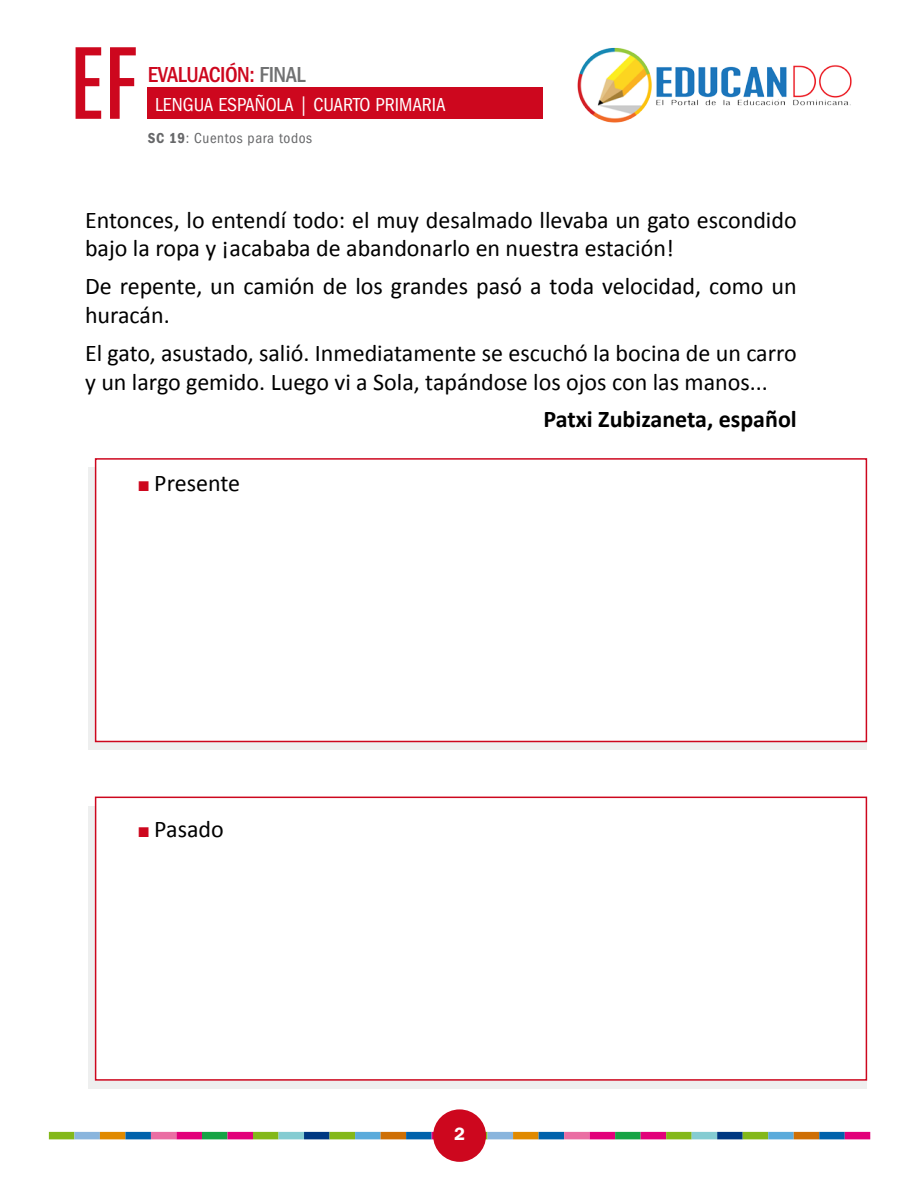
<style>
.page{position:relative;width:918px;height:1188px;background:#fff}
.page>*{position:absolute;margin:0;border:0;box-sizing:border-box;transform-origin:0 0}
.t1{font:500 condensed 94.95px "Futura";color:#cd071e}
.t2{font:24px/28.8px "Calibri";color:#000}
.t3{font:700 24px "Calibri";color:#000}
.t4{font:500 condensed 22.5px "ITC Franklin Gothic Std";letter-spacing:-.02em;color:#cd071e}
.t5{font:condensed 19.5px "ITC Franklin Gothic Std";color:#fff}
.t6{font:600 18px "ITC Franklin Gothic Std";color:#fff}
.t7{font:condensed 15px "ITC Franklin Gothic Std";color:#666769}
.s1{color:#707172}
.s2{font-family:"ITC Franklin Gothic Std Dm Cd";font-stretch:normal}
.s3{font-family:"Arial";font-weight:900;font-size:21px;color:#cd071e}
</style>
<div class="page">
<div style="left:49px;top:1132px;width:25px;height:7px;background:#83b81a"></div>
<div style="left:74px;top:1132px;width:26px;height:7px;background:#8ab5dd"></div>
<div style="left:100px;top:1132px;width:25px;height:7px;background:#e08a00"></div>
<div style="left:125px;top:1132px;width:26px;height:7px;background:#0062ac"></div>
<div style="left:151px;top:1132px;width:25px;height:7px;background:#ea6ea3"></div>
<div style="left:176px;top:1132px;width:26px;height:7px;background:#e2007a"></div>
<div style="left:202px;top:1132px;width:25px;height:7px;background:#17a345"></div>
<div style="left:227px;top:1132px;width:26px;height:7px;background:#e2007a"></div>
<div style="left:253px;top:1132px;width:26px;height:7px;background:#83b81a"></div>
<div style="left:279px;top:1132px;width:25px;height:7px;background:#85ccd2"></div>
<div style="left:304px;top:1132px;width:26px;height:7px;background:#003882"></div>
<div style="left:330px;top:1132px;width:25px;height:7px;background:#83b81a"></div>
<div style="left:355px;top:1132px;width:26px;height:7px;background:#5babdb"></div>
<div style="left:381px;top:1132px;width:25px;height:7px;background:#ce6f05"></div>
<div style="left:406px;top:1132px;width:26px;height:7px;background:#0062ac"></div>
<div style="left:432px;top:1132px;width:25px;height:7px;background:#e2007a"></div>
<div style="left:462px;top:1132px;width:26px;height:7px;background:#83b81a"></div>
<div style="left:488px;top:1132px;width:25px;height:7px;background:#8ab5dd"></div>
<div style="left:513px;top:1132px;width:26px;height:7px;background:#e08a00"></div>
<div style="left:539px;top:1132px;width:25px;height:7px;background:#0062ac"></div>
<div style="left:564px;top:1132px;width:26px;height:7px;background:#ea6ea3"></div>
<div style="left:590px;top:1132px;width:25px;height:7px;background:#e2007a"></div>
<div style="left:615px;top:1132px;width:26px;height:7px;background:#17a345"></div>
<div style="left:641px;top:1132px;width:25px;height:7px;background:#e2007a"></div>
<div style="left:666px;top:1132px;width:26px;height:7px;background:#83b81a"></div>
<div style="left:692px;top:1132px;width:25px;height:7px;background:#85ccd2"></div>
<div style="left:717px;top:1132px;width:26px;height:7px;background:#003882"></div>
<div style="left:743px;top:1132px;width:25px;height:7px;background:#83b81a"></div>
<div style="left:768px;top:1132px;width:26px;height:7px;background:#5babdb"></div>
<div style="left:794px;top:1132px;width:25px;height:7px;background:#ce6f05"></div>
<div style="left:819px;top:1132px;width:26px;height:7px;background:#0062ac"></div>
<div style="left:845px;top:1132px;width:25px;height:7px;background:#e2007a"></div>
<div style="left:433px;top:1109px;width:53px;height:53px;background:#cd071e;border-radius:50%"></div>
<div style="left:88px;top:468px;width:779px;height:282px;background:#eeefef"></div>
<div style="left:95px;top:458px;width:772px;height:284px;background:#fff;border:2px solid #cd071e"></div>
<div style="left:88px;top:806px;width:779px;height:283px;background:#eeefef"></div>
<div style="left:95px;top:797px;width:772px;height:284px;background:#fff;border:2px solid #cd071e"></div>
<div style="left:148px;top:87px;width:395px;height:31px;background:#cd071e"></div>
<img style="left:577px;top:47px;width:275px;height:76px">
<h1 class="t1" style="left:70px;top:23px;width:69px">EF</h1>
<p class="t4" style="left:148px;top:62px;width:159px">EVALUACIÓN: <span class="s1">FINAL</span></p>
<p class="t5" style="left:155px;top:94px;width:292px">LENGUA ESPAÑOLA | CUARTO PRIMARIA</p>
<p class="t7" style="left:148px;top:130px;width:166px"><span class="s2">SC 19</span>: CUENTOS PARA TODOS</p>
<p class="t2" style="left:85px;top:204px;width:713px">Entonces, lo entendí todo: el muy desalmado llevaba un gato escondido bajo la ropa y ¡acababa de abandonarlo en nuestra estación!</p>
<p class="t2" style="left:85px;top:271px;width:713px">De repente, un camión de los grandes pasó a toda velocidad, como un huracán.</p>
<p class="t2" style="left:85px;top:337px;width:713px">El gato, asustado, salió. Inmediatamente se escuchó la bocina de un carro y un largo gemido. Luego vi a Sola, tapándose los ojos con las manos...</p>
<p class="t3" style="left:544px;top:405px;width:255px">Patxi Zubizaneta, español</p>
<p class="t2" style="left:138px;top:468px;width:104px"><span class="s3">■</span> Presente</p>
<p class="t2" style="left:138px;top:813px;width:88px"><span class="s3">■</span> Pasado</p>
<p class="t6" style="left:454px;top:1123px;width:12px">2</p>
</div>
